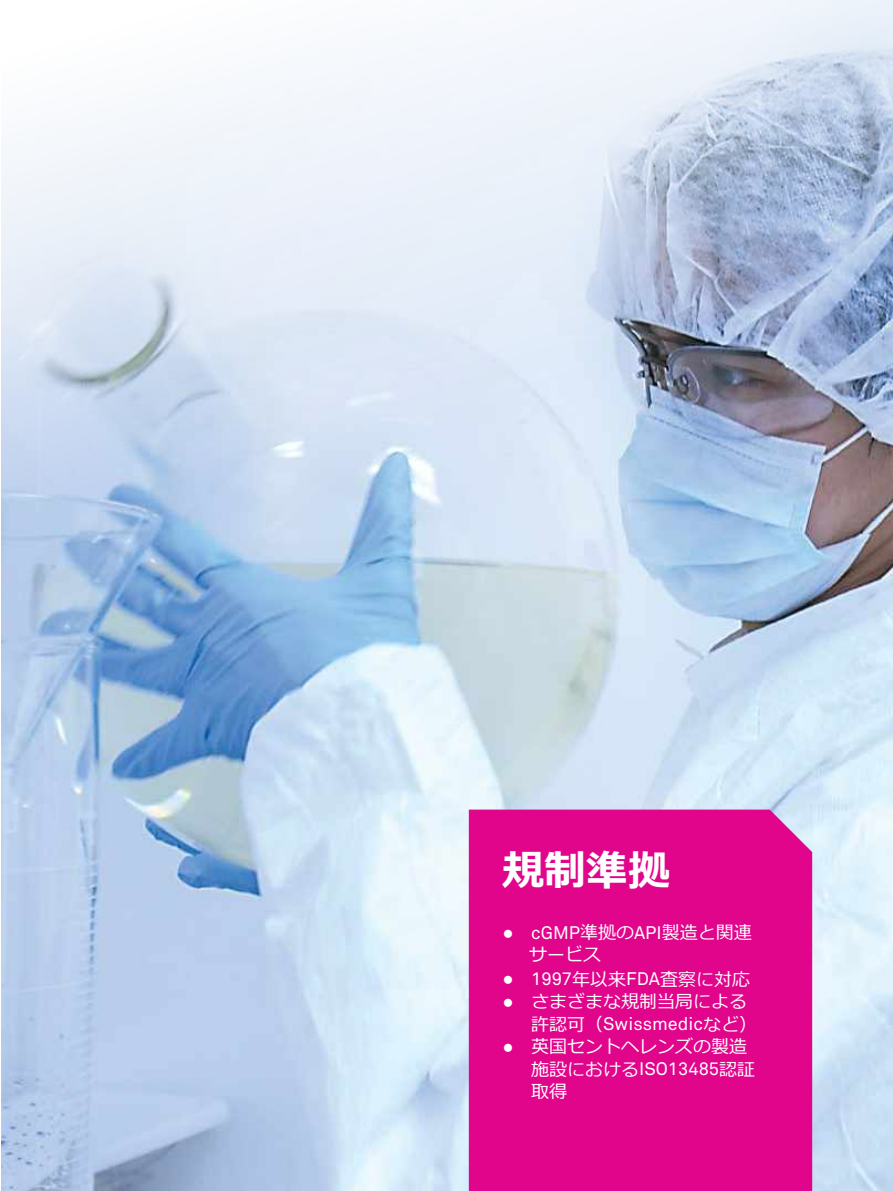
<style>
.page{position:relative;width:893px;height:1191px;background:#fff}
.page>*{position:absolute;margin:0;border:0;box-sizing:border-box;transform-origin:0 0}
.t1{font:700 42px "Meiryo";color:#fff}
.t2{font:18px/22.5px "Meiryo";color:#fff}
.t3{font:18px "Akkurat Bachem Pro";color:#fff}
.s1{font-size:22.5px}
.s2{font-family:"Akkurat Bachem Pro"}
.s3{font-family:"Meiryo"}
</style>
<div class="page">
<img style="left:1px;top:497px;width:892px;height:694px">
<svg style="left:1px;top:0;width:892px;height:497px"></svg>
<div style="left:469px;top:809px;width:343px;height:382px;background:#e1058c"></div>
<h1 class="t1" style="left:502px;top:841px;width:169px">規制準拠</h1>
<p class="t2" style="left:529px;top:922px;width:224px;line-height:21.8px;text-indent:-27px"><span class="s1">•</span> <span class="s2">cGMP</span>準拠の<span class="s2">API</span>製造と関連サービス</p>
<p class="t2" style="left:502px;top:968px;width:249px"><span class="s1">•</span> <span class="s2">1997</span>年以来<span class="s2">FDA</span>査察に対応</p>
<p class="t2" style="left:502px;top:991px;width:246px"><span class="s1">•</span> さまざまな規制当局による</p>
<p class="t3" style="left:531px;top:1013px;width:227px"><span class="s3">許認可（</span>Swissmedic<span class="s3">など）</span></p>
<p class="t2" style="left:531px;top:1036px;width:226px;text-indent:-29px"><span class="s1">•</span> 英国セントヘレンズの製造施設における<span class="s2">ISO13485</span>認証取得</p>
</div>
